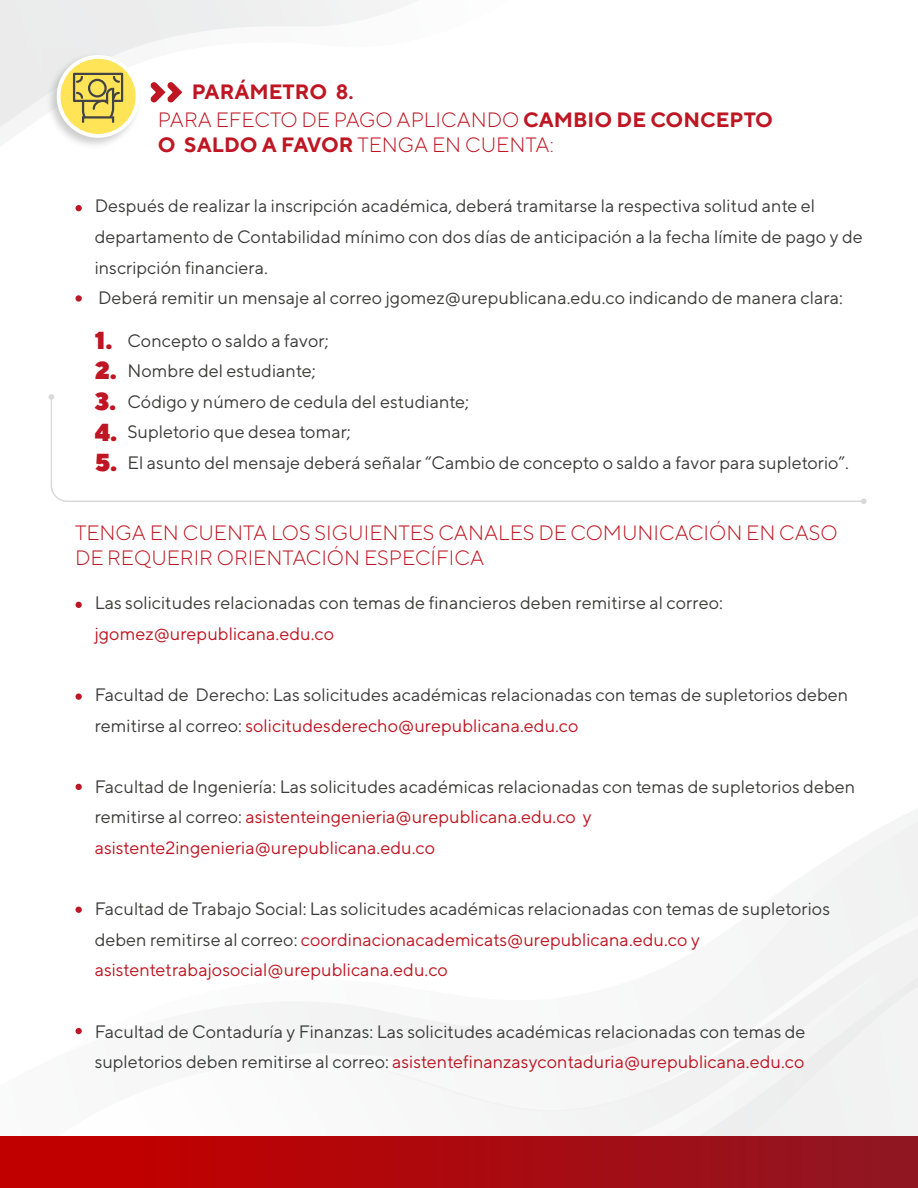
<style>
.page{position:relative;width:918px;height:1188px;background:#fff}
.page>*{position:absolute;margin:0;border:0;box-sizing:border-box;transform-origin:0 0}
.t1{font:900 24.6px/30.6px "TT Norms";color:#be1622}
.t2{font:300 20.7px/24.9px "TT Norms";color:#be1622}
.t3{font:700 20.7px/27.8px "TT Norms";color:#be1622}
.t4{font:18px/30.6px "TT Norms";color:#3c3c3b}
.t5{font:18px "TT Norms";color:#be1622}
.s1{font-weight:300}
.s2{font-weight:700}
.s3{color:#be1622}
</style>
<div class="page">
<svg style="left:832px;top:809px;width:86px;height:71px"></svg>
<svg style="left:0;top:906px;width:918px;height:231px"></svg>
<svg style="left:643px;top:880px;width:275px;height:212px"></svg>
<svg style="left:66px;top:967px;width:820px;height:170px"></svg>
<svg style="left:0;top:0;width:415px;height:146px"></svg>
<img style="left:42px;top:49px;width:104px;height:97px">
<div style="left:57px;top:55px;width:82px;height:83px;background:#fff;border-radius:50%"></div>
<div style="left:61px;top:59px;width:75px;height:75px;background:#ffe458;border-radius:50%"></div>
<svg style="left:149px;top:82px;width:33px;height:20px"></svg>
<svg style="left:50px;top:400px;width:811px;height:102px"></svg>
<svg style="left:861px;top:498px;width:6px;height:6px"></svg>
<svg style="left:49px;top:394px;width:5px;height:6px"></svg>
<div style="left:0;top:1137px;width:918px;height:51px;background:linear-gradient(to right,#c60000,#8f1622)"></div>
<svg style="left:76px;top:205px;width:6px;height:6px"></svg>
<div style="left:76px;top:295px;width:6px;height:7px;background:#be1622;border-radius:50%"></div>
<svg style="left:76px;top:602px;width:6px;height:6px"></svg>
<div style="left:76px;top:693px;width:6px;height:7px;background:#be1622;border-radius:50%"></div>
<svg style="left:76px;top:784px;width:6px;height:6px"></svg>
<svg style="left:76px;top:907px;width:6px;height:6px"></svg>
<svg style="left:76px;top:1028px;width:6px;height:6px"></svg>
<svg style="left:73px;top:72px;width:51px;height:48px"></svg>
<p class="t3" style="left:158px;top:78px;width:616px;text-indent:34px">PARÁMETRO 8.<br><span class="s1">PARA EFECTO DE PAGO APLICANDO</span> CAMBIO DE CONCEPTO</p>
<p class="t2" style="left:158px;top:132px;width:397px"><span class="s2">O SALDO A FAVOR</span> TENGA EN CUENTA:</p>
<p class="t4" style="left:95px;top:190px;width:770px">Después de realizar la inscripción académica, deberá tramitarse la respectiva solitud ante el departamento de Contabilidad mínimo con dos días de anticipación a la fecha límite de pago y de inscripción financiera.<br>Deberá remitir un mensaje al correo jgomez@urepublicana.edu.co indicando de manera clara:</p>
<h1 class="t1" style="left:95px;top:324px;width:24px">1.<br>2.<br>3.<br>4.<br>5.</h1>
<p class="t4" style="left:127px;top:325px;width:723px">Concepto o saldo a favor;<br>Nombre del estudiante;<br>Código y número de cedula del estudiante;<br>Supletorio que desea tomar;<br>El asunto del mensaje deberá señalar “Cambio de concepto o saldo a favor para supletorio”.</p>
<p class="t2" style="left:75px;top:520px;width:764px">TENGA EN CUENTA LOS SIGUIENTES CANALES DE COMUNICACIÓN EN CASO<br>DE REQUERIR ORIENTACIÓN ESPECÍFICA</p>
<p class="t4" style="left:95px;top:587px;width:630px">Las solicitudes relacionadas con temas de financieros deben remitirse al correo:</p>
<p class="t5" style="left:95px;top:622px;width:241px">jgomez@urepublicana.edu.co</p>
<p class="t4" style="left:95px;top:679px;width:755px">Facultad de Derecho: Las solicitudes académicas relacionadas con temas de supletorios deben remitirse al correo: <span class="s3">solicitudesderecho@urepublicana.edu.co</span></p>
<p class="t4" style="left:95px;top:771px;width:762px">Facultad de Ingeniería: Las solicitudes académicas relacionadas con temas de supletorios deben remitirse al correo: <span class="s3">asistenteingenieria@urepublicana.edu.co y asistente2ingenieria@urepublicana.edu.co</span></p>
<p class="t4" style="left:95px;top:893px;width:737px">Facultad de Trabajo Social: Las solicitudes académicas relacionadas con temas de supletorios deben remitirse al correo: <span class="s3">coordinacionacademicats@urepublicana.edu.co y asistentetrabajosocial@urepublicana.edu.co</span></p>
<p class="t4" style="left:95px;top:1016px;width:712px">Facultad de Contaduría y Finanzas: Las solicitudes académicas relacionadas con temas de supletorios deben remitirse al correo: <span class="s3">asistentefinanzasycontaduria@urepublicana.edu.co</span></p>
</div>
